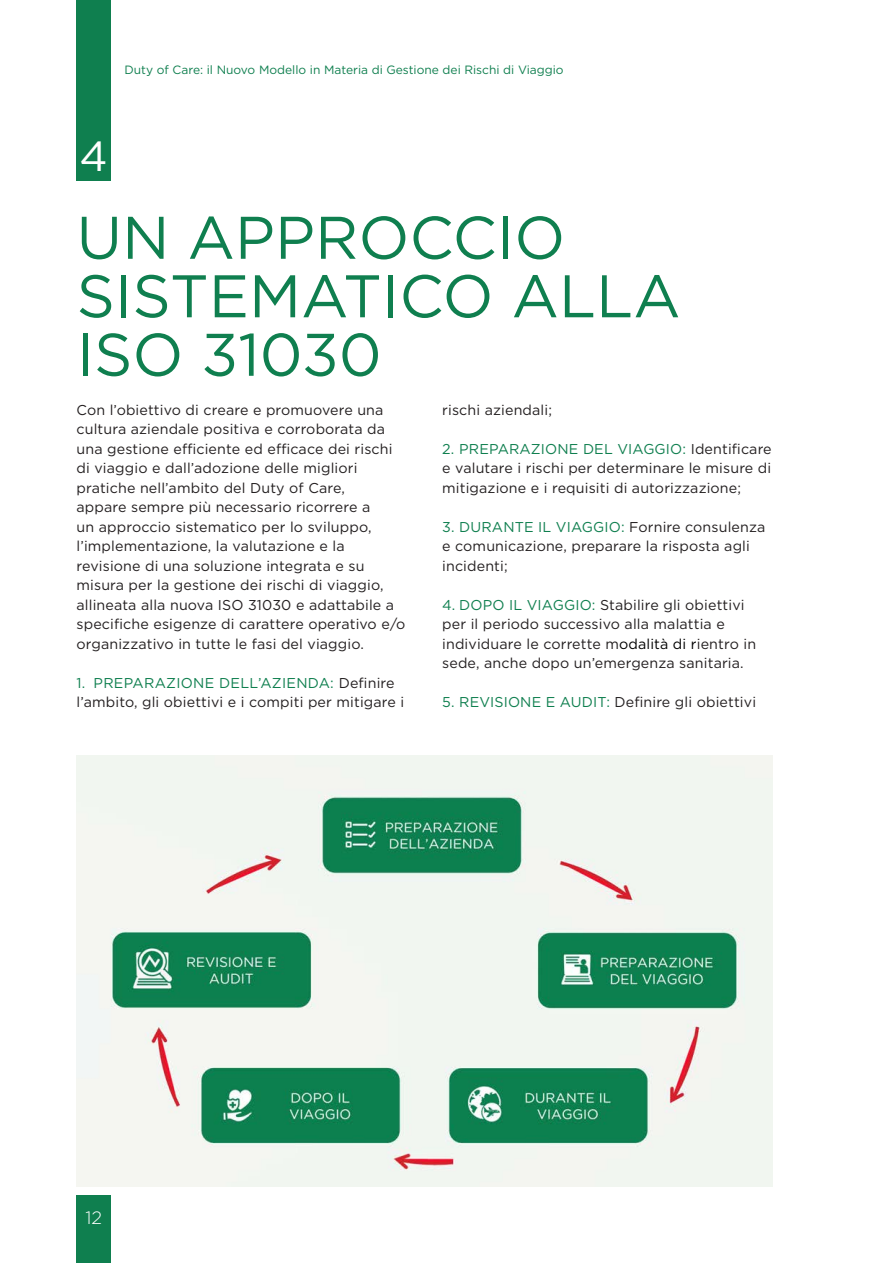
<style>
.page{position:relative;width:893px;height:1263px;background:#fff}
.page>*{position:absolute;margin:0;border:0;box-sizing:border-box;transform-origin:0 0}
.Headings_-_40pt{font:60px/58.5px "Gotham";color:#0f7f4f}
.Headings_-_40pt-2{font:42px "Gotham";color:#fff}
.t1{font:300 18px "Gotham";color:#fff}
.Subheadings_1_-_16pt{font:14.25px/19.5px "Gotham";letter-spacing:.01em;color:#231f20}
.t2{font:12px "Gotham";color:#0f7f4f}
.s1{color:#0f7f4f}
.s2{color:#000}
</style>
<div class="page">
<div style="left:77px;top:1195px;width:34px;height:68px;background:#0f7f4f"></div>
<div style="left:77px;top:0;width:34px;height:181px;background:#0f7f4f"></div>
<img style="left:77px;top:756px;width:695px;height:430px">
<p class="t2" style="left:123px;top:62px;width:154px">Chief Health Officer 2030</p>
<p class="t2" style="left:125px;top:62px;width:441px">Duty of Care: il Nuovo Modello in Materia di Gestione dei Rischi di Viaggio</p>
<p class="Headings_-_40pt-2" style="left:79px;top:129px;width:30px">4</p>
<p class="Headings_-_40pt" style="left:77px;top:207px;width:606px">UN APPROCCIO<br>SISTEMATICO ALLA<br>ISO 31030</p>
<p class="Subheadings_1_-_16pt" style="left:77px;top:400px;width:330px">Con l’obiettivo di creare e promuovere una cultura aziendale positiva e corroborata da una gestione efficiente ed efficace dei rischi di viaggio e dall’adozione delle migliori pratiche nell’ambito del Duty of Care,<br>appare sempre più necessario ricorrere a<br>un approccio sistematico per lo sviluppo, l’implementazione, la valutazione e la revisione di una soluzione integrata e su misura per la gestione dei rischi di viaggio, allineata alla nuova ISO 31030 e adattabile a specifiche esigenze di carattere operativo e/o organizzativo in tutte le fasi del viaggio.</p>
<p class="Subheadings_1_-_16pt" style="left:77px;top:673px;width:329px"><span class="s1">1. PREPARAZIONE DELL’AZIENDA:</span> Definire l’ambito, gli obiettivi e i compiti per mitigare i</p>
<p class="Subheadings_1_-_16pt" style="left:442px;top:400px;width:111px">rischi aziendali;</p>
<p class="Subheadings_1_-_16pt" style="left:442px;top:439px;width:331px;text-align:justify"><span class="s1">2. PREPARAZIONE DEL VIAGGIO:</span> Identificare e valutare i rischi per determinare le misure di mitigazione e i requisiti di autorizzazione;</p>
<p class="Subheadings_1_-_16pt" style="left:442px;top:517px;width:325px"><span class="s1">3. DURANTE IL VIAGGIO:</span> Fornire consulenza e comunicazione, preparare la risposta agli incidenti;</p>
<p class="Subheadings_1_-_16pt" style="left:442px;top:595px;width:315px"><span class="s1">4. DOPO IL VIAGGIO:</span> Stabilire gli obiettivi per il periodo successivo alla malattia e individuare le corrette m<span class="s2">odalità di r</span>ientro in sede, anche dopo un’emergenza sanitaria.</p>
<p class="Subheadings_1_-_16pt" style="left:442px;top:692px;width:315px"><span class="s1">5. REVISIONE E AUDIT:</span> Definire gli obiettivi</p>
<p class="t1" style="left:85px;top:1208px;width:18px">12</p>
</div>
